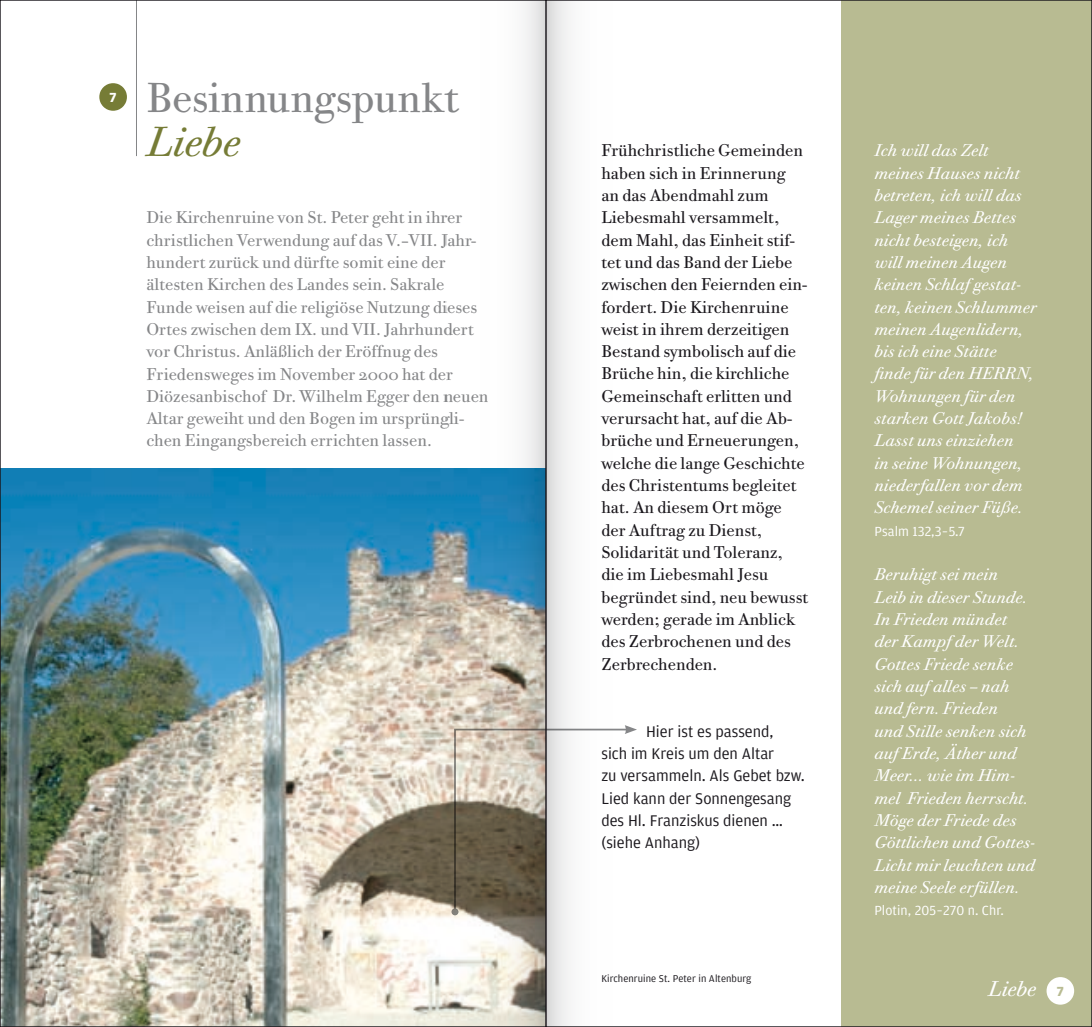
<style>
.page{position:relative;width:1092px;height:1027px;background:#fff}
.page>*{position:absolute;margin:0;border:0;box-sizing:border-box;transform-origin:0 0}
.t1{font:42px "Bodoni Twelve ITC Std";letter-spacing:-.005em;color:#858688}
.t2{font:italic 42px "Bodoni Twelve ITC Std";letter-spacing:-.01em;color:#767c36}
.t3{font:italic 21.35px "Bodoni Twelve ITC Std";letter-spacing:-.01em;color:#fff}
.t4{font:italic 17.15px/22.4px "Bodoni Twelve ITC Std";color:#fff}
.t5{font:17.15px/22.4px "Bodoni Twelve ITC Std";color:#1a171c}
.t6{font:17.15px/22.4px "Bodoni Twelve ITC Std";color:#858688}
.t7{font:16.45px/22.4px "Amplitude";color:#1a171c}
.t8{font:14px "Amplitude";letter-spacing:.005em;color:#fff}
.t9{font:700 14px "Amplitude";color:#fff}
.t10{font:10.5px "Amplitude";letter-spacing:.005em;color:#1a171c}
.s1{font-family:"Amplitude";font-weight:700;font-style:normal;font-size:14px;color:#b8bb92}
</style>
<div class="page">
<div style="left:841px;top:0;width:250px;height:1027px;background:#b8bb92"></div>
<img style="left:2px;top:469px;width:444px;height:556px">
<svg style="left:99px;top:83px;width:28px;height:28px"></svg>
<hr style="left:136px;top:0;width:1px;height:156px;background:#858688">
<svg style="left:1046px;top:977px;width:28px;height:28px"></svg>
<svg style="left:446px;top:2px;width:98px;height:1023px"></svg>
<svg style="left:548px;top:2px;width:89px;height:1023px"></svg>
<p class="t9" style="left:109px;top:90px;width:9px">7</p>
<h1 class="t1" style="left:146px;top:71px;width:313px">Besinnungspunkt</h1>
<h1 class="t2" style="left:146px;top:116px;width:96px">Liebe</h1>
<p class="t6" style="left:146px;top:206px;width:343px">Die Kirchenruine von St. Peter geht in ihrer christlichen Verwendung auf das V.–VII. Jahr&shy;hundert zurück und dürfte somit eine der ältesten Kirchen des Landes sein. Sakrale Funde weisen auf die religiöse Nutzung dieses Ortes zwischen dem IX. und VII. Jahrhundert vor Christus. Anläßlich der Eröffnug des Friedensweges im November 2000 hat der Diözesanbischof Dr. Wilhelm Egger den neuen Altar geweiht und den Bogen im ursprüngli&shy;chen Eingangsbereich errichten lassen.</p>
<p class="t5" style="left:601px;top:139px;width:208px">Frühchristliche Gemeinden haben sich in Erinnerung<br>an das Abendmahl zum<br>Liebesmahl versammelt, dem Mahl, das Einheit stif&shy;tet und das Band der Liebe zwischen den Feiernden ein&shy;fordert. Die Kirchenruine weist in ihrem derzeitigen<br>Bestand symbolisch auf die<br>Brüche hin, die kirchliche<br>Gemeinschaft erlitten und verursacht hat, auf die Ab&shy;brüche und Erneuerungen, welche die lange Geschichte des Christentums begleitet hat. An diesem Ort möge der Auftrag zu Dienst,<br>Solidarität und Toleranz, die im Liebesmahl Jesu begründet sind, neu bewusst werden; gerade im Anblick des Zerbrochenen und des<br>Zerbrechenden.</p>
<p class="t7" style="left:601px;top:720px;width:205px;text-indent:45px">Hier ist es passend,<br>sich im Kreis um den Altar<br>zu versammeln. Als Gebet bzw.<br>Lied kann der Sonnengesang des Hl. Franziskus dienen … (siehe Anhang)</p>
<p class="t10" style="left:601px;top:973px;width:151px">Kirchenruine St. Peter in Altenburg</p>
<p class="t4" style="left:874px;top:139px;width:164px">Ich will das Zelt meines Hauses nicht betreten, ich will das<br>Lager meines Bettes nicht besteigen, ich will meinen Augen keinen Schlaf gestat&shy;ten, keinen Schlummer meinen Augenlidern, bis ich eine Stätte finde für den HERRN,<br>Wohnungen für den starken Gott Jakobs!<br>Lasst uns einziehen<br>in seine Wohnungen, niederfallen vor dem<br>Schemel seiner Füße.</p>
<p class="t8" style="left:874px;top:523px;width:92px">Psalm 132,3–5.7</p>
<p class="t4" style="left:874px;top:563px;width:162px">Beruhigt sei mein<br>Leib in dieser Stunde.<br>In Frieden mündet<br>der Kampf der Welt.<br>Gottes Friede senke sich auf alles – nah und fern. Frieden<br>und Stille senken sich auf Erde, Äther und<br>Meer... wie im Him&shy;mel Frieden herrscht.<br>Möge der Friede des<br>Göttlichen und Gottes-<br>Licht mir leuchten und meine Seele erfüllen.</p>
<p class="t8" style="left:874px;top:903px;width:131px">Plotin, 205–270 n. Chr.</p>
<p class="t3" style="left:988px;top:975px;width:77px">Liebe <span class="s1">7</span></p>
</div>
